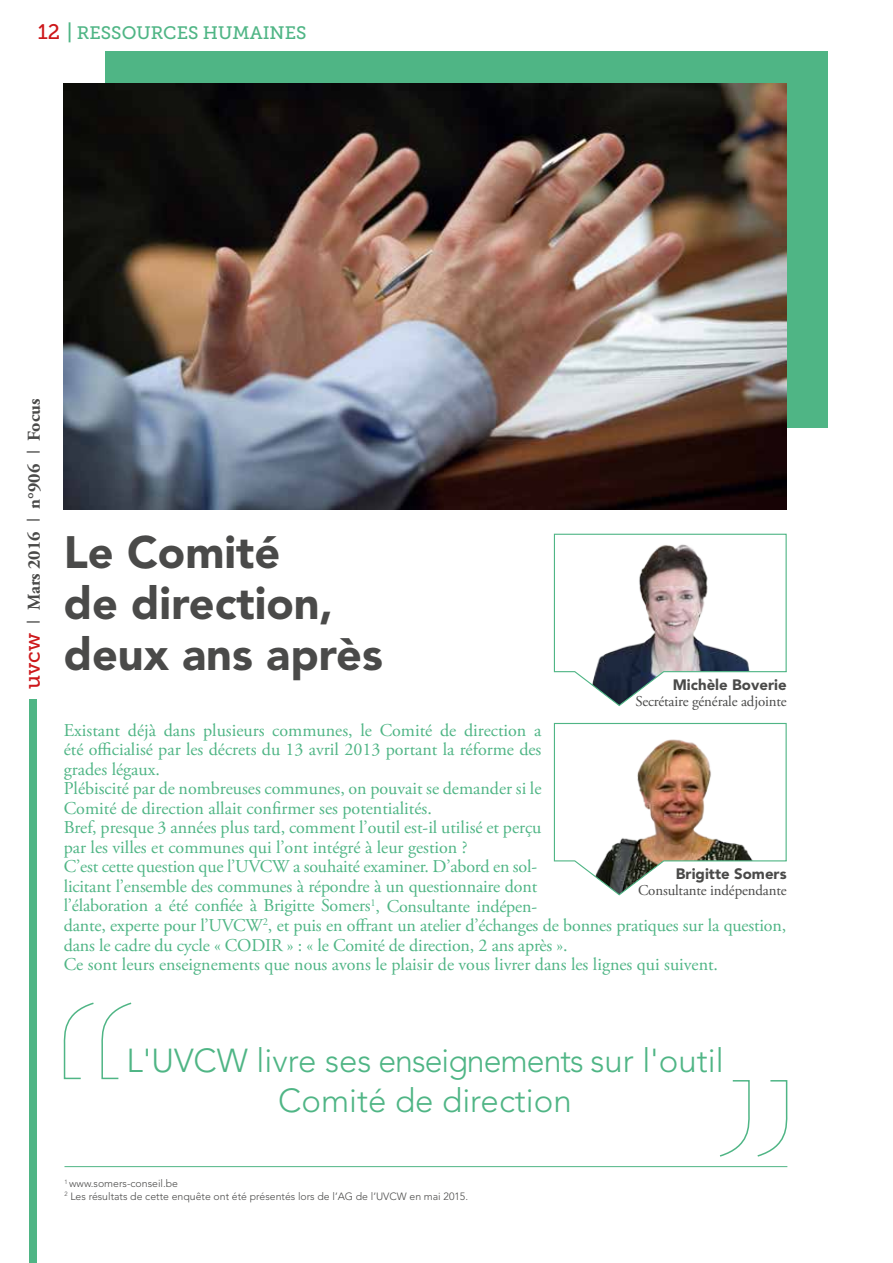
<style>
.page{position:relative;width:893px;height:1263px;background:#fff}
.page>*{position:absolute;margin:0;border:0;box-sizing:border-box;transform-origin:0 0}
.t1{font:900 45px/51px "Avenir LT Std";color:#4a4a49}
.t2{font:300 33px/39.6px "Avenir LT Std";color:#4fb585;text-align:center}
.t3{font:21px "Museo Slab 500";color:#cd171a}
.t4{font:18px/19.5px "Adobe Garamond Pro";color:#4fb585}
.t5{font:700 18px "Adobe Garamond Pro";color:#4a4a49}
.t6{font:18px "Museo Slab 500";color:#4fb585}
.t7{font:15px "Adobe Garamond Pro";letter-spacing:-.01em;color:#4a4a49}
.t8{font:900 15px "Avenir LT Std";color:#4a4a49}
.t9{font:300 10.5px/12.6px "Avenir LT Std";color:#4a4a49}
.s1{font-size:21px}
.s2{font-family:"Museo Slab 500";font-weight:400;font-size:21px;color:#cd171a}
.s3{font-family:"Century Gothic";font-weight:400}
</style>
<div class="page">
<div style="left:30px;top:699px;width:7px;height:564px;background:#4fb585"></div>
<img style="left:553px;top:722px;width:234px;height:174px">
<div style="left:106px;top:51px;width:722px;height:376px;background:#4fb585"></div>
<img style="left:64px;top:84px;width:722px;height:425px">
<svg style="left:553px;top:533px;width:234px;height:173px"></svg>
<hr style="left:64px;top:1166px;width:723px;height:1px;background:#4fb585">
<svg style="left:101px;top:1002px;width:31px;height:78px"></svg>
<svg style="left:63px;top:1002px;width:31px;height:78px"></svg>
<svg style="left:720px;top:1080px;width:30px;height:77px"></svg>
<svg style="left:757px;top:1080px;width:31px;height:77px"></svg>
<p class="t3" style="left:38px;top:20px;width:24px">12</p>
<p class="t6" style="left:67px;top:22px;width:241px"><span class="s1">|</span> RESSOURCES HUMAINES</p>
<p class="t5" style="left:24px;top:689px;width:292px;rotate:-90deg"><span class="s2">uvcw</span> <span class="s3">I</span> Mars 2016 <span class="s3">I</span> n°906 <span class="s3">I</span> Focus</p>
<h1 class="t1" style="left:64px;top:526px;width:321px">Le Comité<br>de direction, deux ans après</h1>
<p class="t8" style="left:673px;top:675px;width:115px">Michèle Boverie</p>
<p class="t7" style="left:635px;top:692px;width:153px">Secrétaire générale adjointe</p>
<p class="t4" style="left:64px;top:721px;width:724px">Existant déjà dans plusieurs communes, le Comité de direction a<br>été officialisé par les décrets du 13 avril 2013 portant la réforme des<br>grades légaux.<br>Plébiscité par de nombreuses communes, on pouvait se demander si le<br>Comité de direction allait confirmer ses potentialités.<br>Bref, presque 3 années plus tard, comment l’outil est-il utilisé et perçu<br>par les villes et communes qui l’ont intégré à leur gestion ?<br>C’est cette question que l’UVCW a souhaité examiner. D’abord en sol-<br>licitant l’ensemble des communes à répondre à un questionnaire dont<br>l’élaboration a été confiée à Brigitte Somers<sup>1</sup>, Consultante indépen-<br>dante, experte pour l’UVCW<sup>2</sup>, et puis en offrant un atelier d’échanges de bonnes pratiques sur la question, dans le cadre du cycle « CODIR » : « le Comité de direction, 2 ans après ».<br>Ce sont leurs enseignements que nous avons le plaisir de vous livrer dans les lignes qui suivent.</p>
<p class="t8" style="left:676px;top:864px;width:112px">Brigitte Somers</p>
<p class="t7" style="left:638px;top:882px;width:150px">Consultante indépendante</p>
<h2 class="t2" style="left:126px;top:1041px;width:599px">L'UVCW livre ses enseignements sur l'outil<br>Comité de direction</h2>
<p class="t9" style="left:64px;top:1177px;width:405px"><sup>1</sup> www.somers-conseil.be<br><sup>2</sup> Les résultats de cette enquête ont été présentés lors de l’AG de l’UVCW en mai 2015.</p>
</div>
